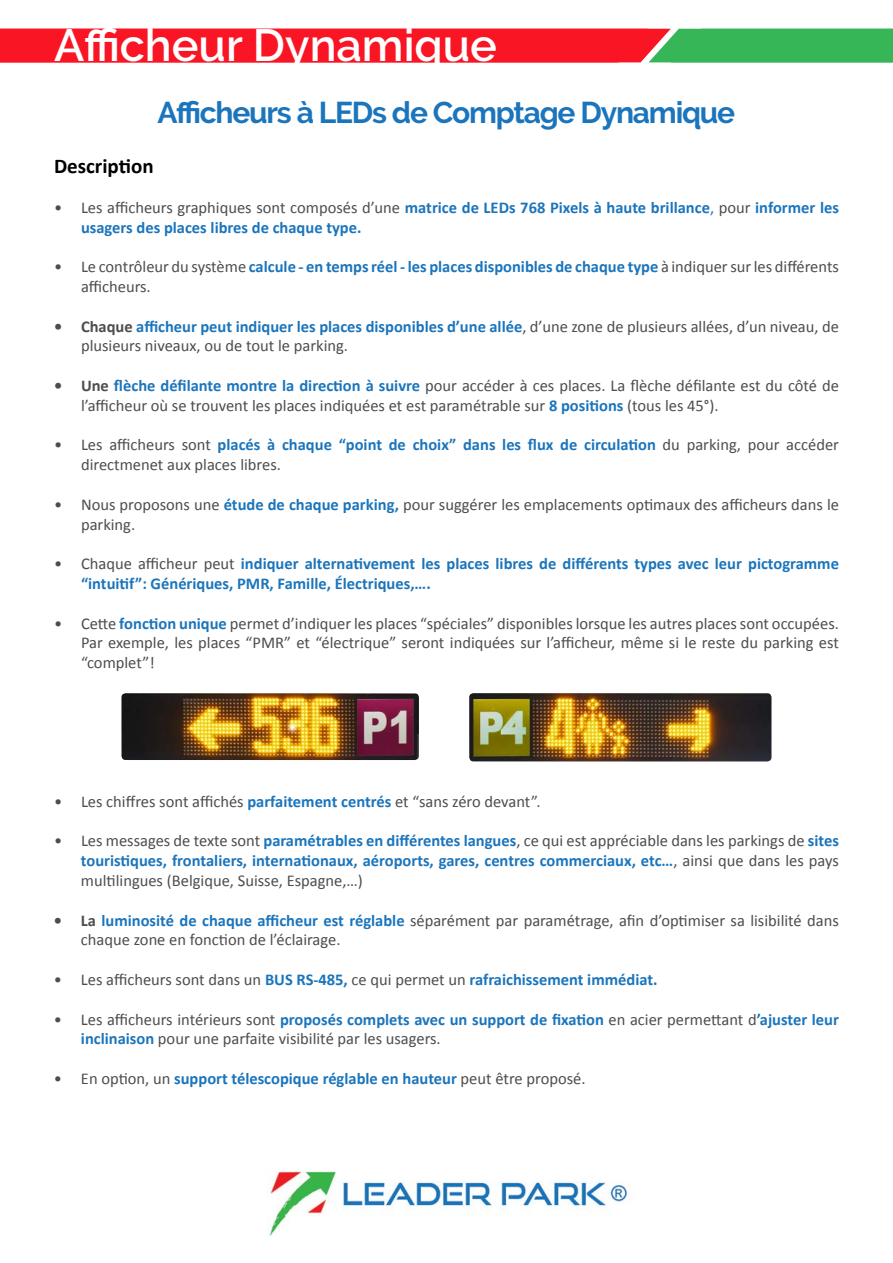
<style>
.page{position:relative;width:893px;height:1263px;background:#fff}
.page>*{position:absolute;margin:0;border:0;box-sizing:border-box;transform-origin:0 0}
.t1{font:600 45px "Raleway";color:#fff}
.t2{font:700 30px "Raleway";letter-spacing:-.04em;color:#1b75bc}
.t3{font:700 21px "Calibri";color:#000}
.t4{font:16.5px/19.8px "Calibri";color:#4d4d4f}
.t5{font:700 16.5px/19.8px "Calibri";color:#1b75bc}
.s1{font-weight:400;color:#4d4d4f}
.s2{font-weight:400}
.s3{font-weight:700;color:#1b75bc}
.s4{font-weight:700}
</style>
<div class="page">
<img style="left:268px;top:1171px;width:365px;height:64px">
<svg style="left:0;top:29px;width:893px;height:33px;background:#c64033"></svg>
<img style="left:121px;top:693px;width:298px;height:67px">
<img style="left:469px;top:693px;width:302px;height:68px">
<h1 class="t1" style="left:54px;top:19px;width:444px">Afficheur Dynamique</h1>
<h2 class="t2" style="left:157px;top:96px;width:579px">Afficheurs à LEDs de Comptage Dynamique</h2>
<p class="t3" style="left:54px;top:153px;width:101px">Description</p>
<p class="t5" style="left:81px;top:197px;width:759px;text-indent:-27px"><span class="s1">• Les afficheurs graphiques sont composés d’une</span> matrice de LEDs 768 Pixels à haute brillance<span class="s2">,</span> <span class="s1">pour</span> informer les usagers des places libres de chaque type.</p>
<p class="t4" style="left:81px;top:257px;width:759px;text-indent:-27px">• Le contrôleur du système <span class="s3">calcule - en temps réel - les places disponibles de chaque type</span> à indiquer sur les différents afficheurs.</p>
<p class="t4" style="left:81px;top:316px;width:759px;text-indent:-27px"><span class="s4">• Chaque</span> <span class="s3">afficheur peut indiquer les places disponibles d’une allée</span>, d’une zone de plusieurs allées, d’un niveau, de plusieurs niveaux, ou de tout le parking.</p>
<p class="t4" style="left:81px;top:376px;width:759px;text-indent:-27px"><span class="s4">• Une</span> <span class="s3">flèche défilante montre la direction à suivre</span> pour accéder à ces places. La flèche défilante est du côté de l’afficheur où se trouvent les places indiquées et est paramétrable sur <span class="s3">8 positions</span> (tous les 45°).</p>
<p class="t4" style="left:81px;top:435px;width:759px;text-indent:-27px">• Les afficheurs sont <span class="s3">placés à chaque “point de choix” dans les flux de circulation</span> du parking, pour accéder directmenet aux places libres.</p>
<p class="t4" style="left:81px;top:494px;width:759px;text-indent:-27px">• Nous proposons une <span class="s3">étude de chaque parking,</span> pour suggérer les emplacements optimaux des afficheurs dans le parking.</p>
<p class="t5" style="left:81px;top:554px;width:759px;text-indent:-27px"><span class="s1">• Chaque afficheur peut</span> indiquer alternativement les places libres de différents types avec leur pictogramme “intuitif”: Génériques, PMR, Famille, Électriques,….</p>
<p class="t4" style="left:81px;top:613px;width:759px;text-align:justify;text-indent:-27px">• Cette <span class="s3">fonction unique</span> permet d’indiquer les places “spéciales” disponibles lorsque les autres places sont occupées.<br>Par exemple, les places “PMR” et “électrique” seront indiquées sur l’afficheur, même si le reste du parking est “complet”!</p>
<p class="t4" style="left:54px;top:791px;width:488px">• Les chiffres sont affichés <span class="s3">parfaitement centrés</span> et “sans zéro devant”.</p>
<p class="t4" style="left:81px;top:831px;width:759px;text-align:justify;text-indent:-27px">• Les messages de texte sont <span class="s3">paramétrables en différentes langues</span>, ce qui est appréciable dans les parkings de <span class="s3">sites touristiques, frontaliers, internationaux, aéroports, gares, centres commerciaux, etc…</span>, ainsi que dans les pays multilingues (Belgique, Suisse, Espagne,…)</p>
<p class="t4" style="left:81px;top:910px;width:759px;text-indent:-27px"><span class="s4">• La</span> <span class="s3">luminosité de chaque afficheur est réglable</span> séparément par paramétrage, afin d’optimiser sa lisibilité dans chaque zone en fonction de l’éclairage.</p>
<p class="t4" style="left:54px;top:970px;width:605px">• Les afficheurs sont dans un <span class="s3">BUS RS-485,</span> ce qui permet un <span class="s3">rafraichissement immédiat.</span></p>
<p class="t4" style="left:81px;top:1009px;width:759px;text-indent:-27px">• Les afficheurs intérieurs sont <span class="s3">proposés complets avec un support de fixation</span> en acier permettant d<span class="s3">’ajuster leur inclinaison</span> pour une parfaite visibilité par les usagers.</p>
<p class="t5" style="left:54px;top:1068px;width:533px"><span class="s1">• En option, un</span> support télescopique réglable en hauteur <span class="s1">peut être proposé.</span></p>
</div>
